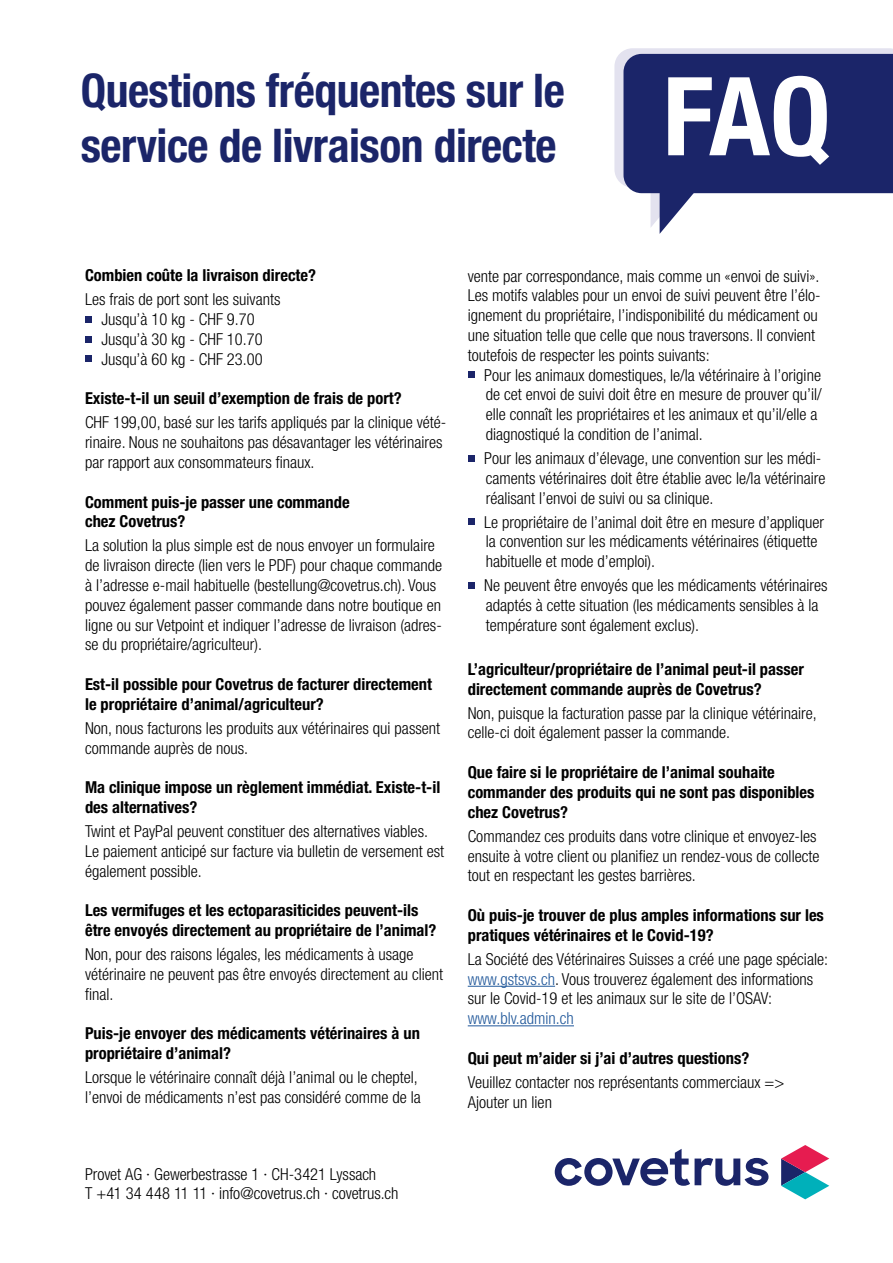
<style>
.page{position:relative;width:893px;height:1263px;background:#fff}
.page>*{position:absolute;margin:0;border:0;box-sizing:border-box;transform-origin:0 0}
.t1{font:700 condensed 109.2px "Helvetica Neue";color:#fff}
.t2{font:700 condensed 46.5px/55.8px "Helvetica Neue";letter-spacing:-.01em;color:#1b2569}
.t3{font:300 condensed 16.5px/19.8px "Helvetica Neue";color:#000}
.t4{font:700 condensed 16.5px/19.8px "Helvetica Neue";color:#000}
.t5{font:300 condensed 16.5px "Helvetica Neue";color:#22599b}
.s1{color:#22599b}
</style>
<div class="page">
<svg style="left:555px;top:1149px;width:213px;height:37px"></svg>
<svg style="left:781px;top:1145px;width:48px;height:54px"></svg>
<div style="left:85px;top:316px;width:7px;height:7px;background:#1b2569"></div>
<div style="left:85px;top:336px;width:7px;height:7px;background:#1b2569"></div>
<div style="left:85px;top:355px;width:7px;height:7px;background:#1b2569"></div>
<hr style="left:468px;top:986px;width:87px;height:1px;background:#22599b">
<hr style="left:468px;top:1025px;width:106px;height:1px;background:#22599b">
<div style="left:468px;top:371px;width:7px;height:7px;background:#1b2569"></div>
<div style="left:468px;top:455px;width:7px;height:7px;background:#1b2569"></div>
<div style="left:468px;top:518px;width:7px;height:7px;background:#1b2569"></div>
<div style="left:468px;top:582px;width:7px;height:7px;background:#1b2569"></div>
<svg style="left:614px;top:48px;width:279px;height:186px"></svg>
<h2 class="t2" style="left:81px;top:62px;width:485px">Questions fréquentes sur le service de livraison directe</h2>
<h1 class="t1" style="left:663px;top:50px;width:169px">FAQ</h1>
<p class="t4" style="left:85px;top:265px;width:233px">Combien coûte la livraison directe?</p>
<p class="t3" style="left:85px;top:289px;width:197px;text-align:center">Les frais de port sont les suivants<br>Jusqu’à 10 kg - CHF 9.70<br>Jusqu’à 30 kg - CHF 10.70<br>Jusqu’à 60 kg - CHF 23.00</p>
<p class="t4" style="left:85px;top:388px;width:318px">Existe-t-il un seuil d’exemption de frais de port?</p>
<p class="t3" style="left:85px;top:412px;width:363px">CHF 199,00, basé sur les tarifs appliqués par la clinique vété&shy;rinaire. Nous ne souhaitons pas désavantager les vétérinaires par rapport aux consommateurs finaux.</p>
<p class="t4" style="left:85px;top:492px;width:266px">Comment puis-je passer une commande chez Covetrus?</p>
<p class="t3" style="left:85px;top:535px;width:359px">La solution la plus simple est de nous envoyer un formulaire de livraison directe (lien vers le PDF) pour chaque commande à l’adresse e-mail habituelle (bestellung@covetrus.ch). Vous pouvez également passer commande dans notre boutique en ligne ou sur Vetpoint et indiquer l’adresse de livraison (adres&shy;se du propriétaire/agriculteur).</p>
<p class="t4" style="left:85px;top:674px;width:348px">Est-il possible pour Covetrus de facturer directement le propriétaire d’animal/agriculteur?</p>
<p class="t3" style="left:85px;top:718px;width:357px">Non, nous facturons les produits aux vétérinaires qui passent commande auprès de nous.</p>
<p class="t4" style="left:85px;top:777px;width:357px">Ma clinique impose un règlement immédiat. Existe-t-il des alternatives?</p>
<p class="t3" style="left:85px;top:821px;width:361px">Twint et PayPal peuvent constituer des alternatives viables.<br>Le paiement anticipé sur facture via bulletin de versement est également possible.</p>
<p class="t4" style="left:85px;top:900px;width:353px">Les vermifuges et les ectoparasiticides peuvent-ils être envoyés directement au propriétaire de l’animal?</p>
<p class="t3" style="left:85px;top:944px;width:360px">Non, pour des raisons légales, les médicaments à usage vétérinaire ne peuvent pas être envoyés directement au client final.</p>
<p class="t4" style="left:85px;top:1023px;width:336px">Puis-je envoyer des médicaments vétérinaires à un propriétaire d’animal?</p>
<p class="t3" style="left:85px;top:1067px;width:337px">Lorsque le vétérinaire connaît déjà l’animal ou le cheptel, l’envoi de médicaments n’est pas considéré comme de la</p>
<p class="t3" style="left:468px;top:266px;width:354px">vente par correspondance, mais comme un «envoi de suivi».<br>Les motifs valables pour un envoi de suivi peuvent être l’élo&shy;ignement du propriétaire, l’indisponibilité du médicament ou une situation telle que celle que nous traversons. Il convient toutefois de respecter les points suivants:</p>
<p class="t3" style="left:484px;top:365px;width:339px">Pour les animaux domestiques, le/la vétérinaire à l’origine de cet envoi de suivi doit être en mesure de prouver qu’il/ elle connaît les propriétaires et les animaux et qu’il/elle a diagnostiqué la condition de l’animal.</p>
<p class="t3" style="left:484px;top:448px;width:343px">Pour les animaux d’élevage, une convention sur les médi&shy;caments vétérinaires doit être établie avec le/la vétérinaire réalisant l’envoi de suivi ou sa clinique.</p>
<p class="t3" style="left:484px;top:512px;width:341px">Le propriétaire de l’animal doit être en mesure d’appliquer la convention sur les médicaments vétérinaires (étiquette habituelle et mode d’emploi).</p>
<p class="t3" style="left:484px;top:575px;width:345px">Ne peuvent être envoyés que les médicaments vétérinaires adaptés à cette situation (les médicaments sensibles à la température sont également exclus).</p>
<p class="t4" style="left:468px;top:659px;width:338px">L’agriculteur/propriétaire de l’animal peut-il passer directement commande auprès de Covetrus?</p>
<p class="t3" style="left:468px;top:703px;width:350px">Non, puisque la facturation passe par la clinique vétérinaire, celle-ci doit également passer la commande.</p>
<p class="t4" style="left:468px;top:762px;width:348px">Que faire si le propriétaire de l’animal souhaite commander des produits qui ne sont pas disponibles chez Covetrus?</p>
<p class="t3" style="left:468px;top:826px;width:353px">Commandez ces produits dans votre clinique et envoyez-les ensuite à votre client ou planifiez un rendez-vous de collecte tout en respectant les gestes barrières.</p>
<p class="t4" style="left:468px;top:905px;width:358px">Où puis-je trouver de plus amples informations sur les pratiques vétérinaires et le Covid-19?</p>
<p class="t3" style="left:468px;top:949px;width:362px">La Société des Vétérinaires Suisses a créé une page spéciale: <span class="s1">www.gstsvs.ch</span>. Vous trouverez également des informations sur le Covid-19 et les animaux sur le site de l’OSAV:</p>
<p class="t5" style="left:468px;top:1009px;width:108px">www.blv.admin.ch</p>
<p class="t4" style="left:468px;top:1048px;width:283px">Qui peut m’aider si j’ai d’autres questions?</p>
<p class="t3" style="left:468px;top:1072px;width:318px">Veuillez contacter nos représentants commerciaux =&gt;<br>Ajouter un lien</p>
<p class="t3" style="left:85px;top:1164px;width:315px">Provet AG · Gewerbestrasse 1 · CH-3421 Lyssach<br>T +41 34 448 11 11 · info@covetrus.ch · covetrus.ch</p>
</div>
